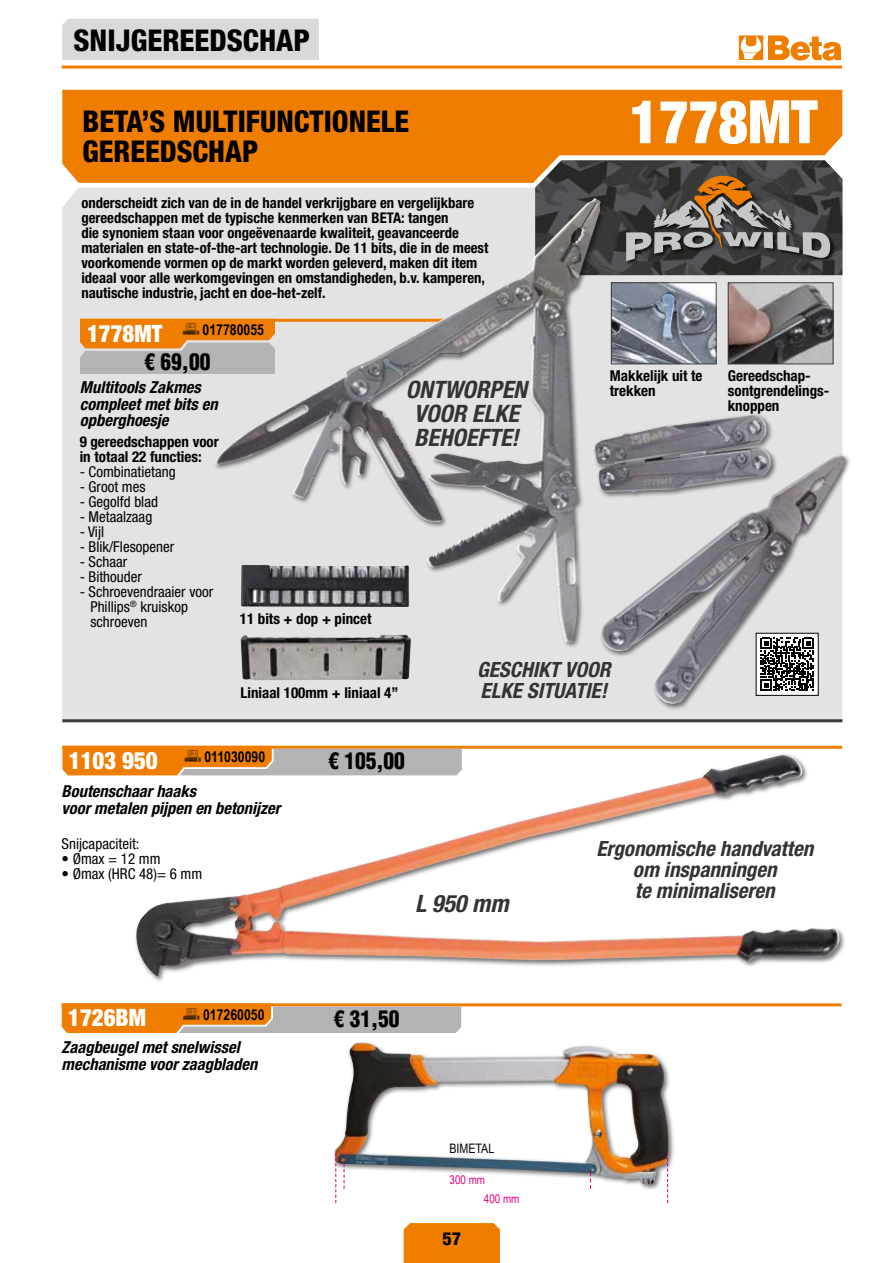
<style>
.page{position:relative;width:893px;height:1263px;background:#fff}
.page>*{position:absolute;margin:0;border:0;box-sizing:border-box;transform-origin:0 0}
.t1{font:900 condensed 60px "Helvetica Neue LT Std";color:#fff;scale:.95 1}
.t2{font:800 condensed 30px "Helvetica Neue LT Std";color:#000}
.t3{font:italic 700 condensed 24px/24px "Helvetica Neue LT Std";color:#333;text-align:center}
.t4{font:900 condensed 24px "Helvetica Neue LT Std";color:#fff;scale:.95 1}
.t5{font:900 condensed 22.5px "Helvetica LT Std";color:#000;scale:.95 1}
.t6{font:italic 700 condensed 21px/21px "Helvetica Neue LT Std";color:#333;text-align:center}
.t7{font:800 condensed 18px "Helvetica Neue LT Std";color:#000}
.t8{font:italic 700 condensed 16.5px/16.5px "Helvetica Neue LT Std";color:#000}
.t9{font:condensed 15px/15px "Helvetica Neue LT Std";color:#000}
.t10{font:700 condensed 15px/15px "Helvetica Neue LT Std";color:#000}
.t11{font:700 15px "Arial Beta Narrow";color:#000}
.t12{font:700 condensed 14.7px/15px "Helvetica Neue LT Std";color:#000}
.t13{font:13.05px "Arial Beta Narrow";color:#000}
.t14{font:12px "Arial Beta Narrow";color:#e6007d}
</style>
<div class="page">
<hr style="left:62px;top:66px;width:780px;height:3px;background:#ef7d00">
<svg style="left:739px;top:35px;width:103px;height:26px"></svg>
<div style="left:404px;top:1223px;width:96px;height:40px;background:#ef7d00"></div>
<div style="left:62px;top:187px;width:780px;height:532px;background:#e3e3e3"></div>
<img style="left:240px;top:649px;width:171px;height:31px">
<img style="left:730px;top:284px;width:101px;height:78px">
<div style="left:728px;top:282px;width:105px;height:82px;border:1px solid #3d3b3b"></div>
<img style="left:136px;top:755px;width:705px;height:222px">
<div style="left:62px;top:19px;width:257px;height:41px;background:#d9d9d9"></div>
<div style="left:62px;top:90px;width:780px;height:93px;background:#ef7d00"></div>
<hr style="left:62px;top:719px;width:780px;height:3px;background:#3c3c3b">
<svg style="left:535px;top:160px;width:307px;height:115px;background:#57534e"></svg>
<img style="left:613px;top:284px;width:102px;height:78px">
<div style="left:611px;top:282px;width:106px;height:82px;border:1px solid #3d3b3b"></div>
<div style="left:599px;top:453px;width:253px;height:257px;background:#000;opacity:.55"></div>
<img style="left:599px;top:454px;width:247px;height:251px">
<div style="left:593px;top:413px;width:185px;height:86px;background:#000;opacity:.55"></div>
<img style="left:607px;top:415px;width:164px;height:77px">
<div style="left:214px;top:197px;width:393px;height:452px;background:#000;opacity:.55"></div>
<img style="left:215px;top:200px;width:378px;height:298px">
<div style="left:756px;top:633px;width:62px;height:62px;background:#fff"></div>
<svg style="left:760px;top:638px;width:54px;height:53px"></svg>
<div style="left:756px;top:633px;width:63px;height:63px;border:1px solid #000"></div>
<div style="left:333px;top:1040px;width:342px;height:151px;background:#000;opacity:.55"></div>
<img style="left:335px;top:1043px;width:333px;height:141px">
<svg style="left:335px;top:1153px;width:1px;height:50px"></svg>
<svg style="left:667px;top:1153px;width:1px;height:50px"></svg>
<svg style="left:344px;top:1163px;width:1px;height:26px"></svg>
<svg style="left:590px;top:1172px;width:1px;height:17px"></svg>
<hr style="left:62px;top:746px;width:780px;height:3px;background:#ef7d00">
<hr style="left:62px;top:1003px;width:779px;height:3px;background:#ef7d00">
<svg style="left:80px;top:319px;width:195px;height:55px;background:#d19c63"></svg>
<svg style="left:62px;top:746px;width:400px;height:29px;background:#d2995b"></svg>
<svg style="left:62px;top:1003px;width:399px;height:30px;background:#d39a5b"></svg>
<h2 class="t2" style="left:73px;top:22px;width:238px">SNIJGEREEDSCHAP</h2>
<h2 class="t2" style="left:82px;top:103px;width:328px">BETA’S MULTIFUNCTIONELE</h2>
<h1 class="t1" style="left:629px;top:85px;width:200px">1778MT</h1>
<h2 class="t2" style="left:83px;top:133px;width:177px">GEREEDSCHAP</h2>
<p class="t12" style="left:81px;top:195px;width:409px">onderscheidt zich van de in de handel verkrijgbare en vergelijkbare gereedschappen met de typische kenmerken van BETA: tangen<br>die synoniem staan voor ongeëvenaarde kwaliteit, geavanceerde materialen en state-of-the-art technologie. De 11 bits, die in de meest voorkomende vormen op de markt worden geleverd, maken dit item ideaal voor alle werkomgevingen en omstandigheden, b.v. kamperen, nautische industrie, jacht en doe-het-zelf.</p>
<h3 class="t4" style="left:87px;top:318px;width:81px">1778MT</h3>
<p class="t11" style="left:203px;top:319px;width:63px">017780055</p>
<h3 class="t5" style="left:145px;top:348px;width:71px">€ 69,00</h3>
<p class="t8" style="left:80px;top:379px;width:139px">Multitools Zakmes compleet met bits en opberghoesje</p>
<p class="t10" style="left:80px;top:434px;width:141px">9 gereedschappen voor in totaal 22 functies:</p>
<p class="t9" style="left:80px;top:464px;width:97px">- Combinatietang</p>
<p class="t9" style="left:80px;top:479px;width:67px">- Groot mes</p>
<p class="t9" style="left:80px;top:494px;width:80px">- Gegolfd blad</p>
<p class="t9" style="left:80px;top:509px;width:74px">- Metaalzaag</p>
<p class="t9" style="left:80px;top:524px;width:26px">- Vijl</p>
<p class="t9" style="left:80px;top:539px;width:96px">- Blik/Flesopener</p>
<p class="t9" style="left:80px;top:554px;width:49px">- Schaar</p>
<p class="t9" style="left:80px;top:569px;width:64px">- Bithouder</p>
<p class="t9" style="left:90px;top:584px;width:124px;text-indent:-11px">- Schroevendraaier voor<br>Phillips<sup>®</sup> kruiskop schroeven</p>
<p class="t10" style="left:240px;top:611px;width:133px">11 bits + dop + pincet</p>
<h3 class="t3" style="left:406px;top:378px;width:123px">ONTWORPEN<br>VOOR ELKE<br>BEHOEFTE!</h3>
<p class="t10" style="left:728px;top:368px;width:103px">Gereedschap&shy;sontgrendelings&shy;knoppen</p>
<p class="t10" style="left:610px;top:368px;width:94px">Makkelijk uit te trekken</p>
<p class="t10" style="left:241px;top:685px;width:159px">Liniaal 100mm + liniaal 4”</p>
<h3 class="t6" style="left:477px;top:659px;width:135px;text-align:left">GESCHIKT VOOR<br>ELKE SITUATIE!</h3>
<h3 class="t4" style="left:69px;top:745px;width:95px">1103 950</h3>
<p class="t11" style="left:204px;top:746px;width:62px">011030090</p>
<h3 class="t5" style="left:328px;top:747px;width:82px">€ 105,00</h3>
<p class="t8" style="left:62px;top:783px;width:220px">Boutenschaar haaks<br>voor metalen pijpen en betonijzer</p>
<p class="t9" style="left:62px;top:836px;width:79px">Snijcapaciteit:</p>
<p class="t9" style="left:62px;top:851px;width:100px">• Ømax = 12 mm</p>
<p class="t9" style="left:62px;top:866px;width:142px">• Ømax (HRC 48)= 6 mm</p>
<h3 class="t3" style="left:415px;top:892px;width:95px">L 950 mm</h3>
<h3 class="t6" style="left:596px;top:838px;width:218px">Ergonomische handvatten om inspanningen<br>te minimaliseren</h3>
<h3 class="t4" style="left:68px;top:1003px;width:83px">1726BM</h3>
<p class="t11" style="left:203px;top:1003px;width:63px">017260050</p>
<h3 class="t5" style="left:334px;top:1005px;width:71px">€ 31,50</h3>
<p class="t8" style="left:62px;top:1039px;width:197px">Zaagbeugel met snelwissel mechanisme voor zaagbladen</p>
<p class="t13" style="left:449px;top:1139px;width:47px">BIMETAL</p>
<p class="t14" style="left:449px;top:1171px;width:37px">300 mm</p>
<p class="t14" style="left:484px;top:1190px;width:37px">400 mm</p>
<p class="t7" style="left:442px;top:1228px;width:20px">57</p>
</div>
